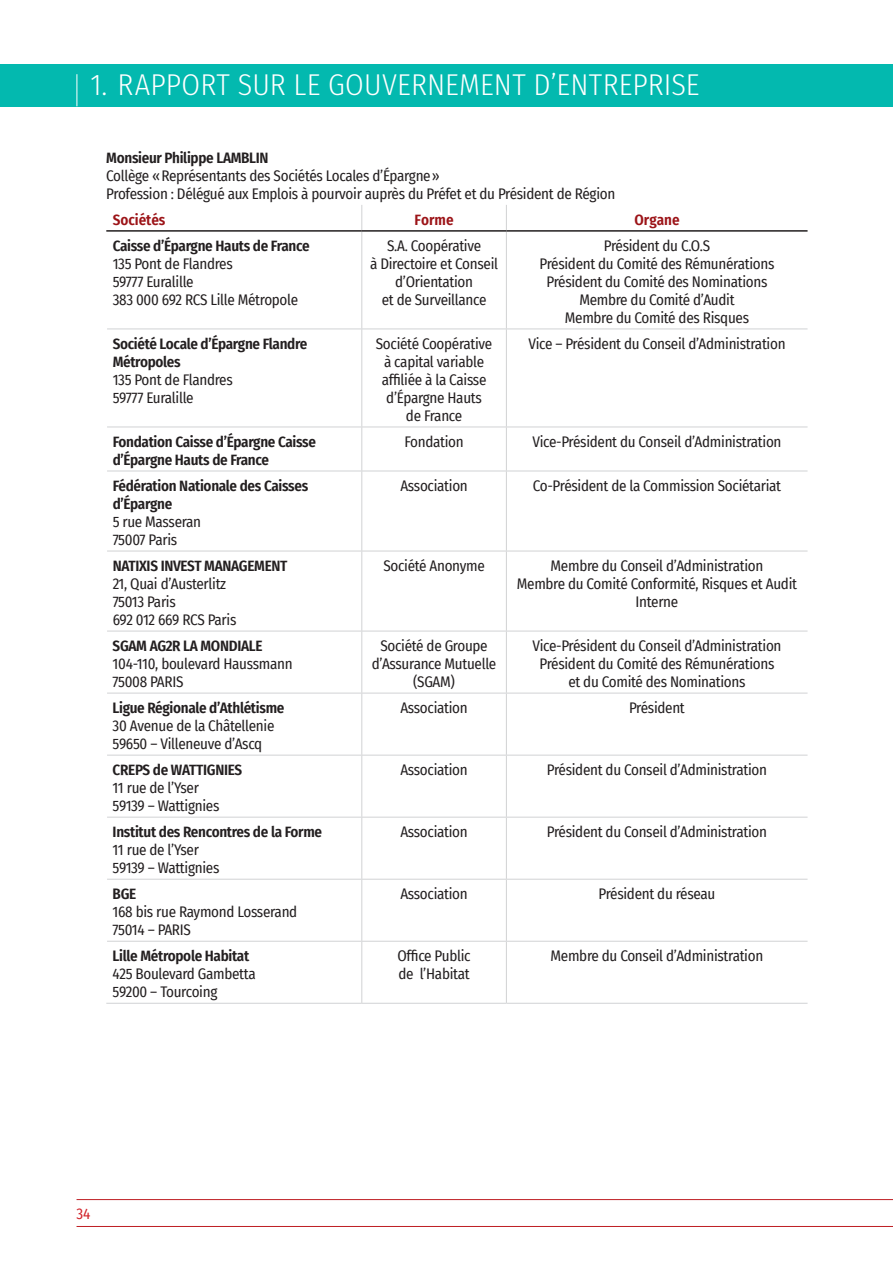
<style>
.page{position:relative;width:893px;height:1263px;background:#fff}
.page>*{position:absolute;margin:0;border:0;box-sizing:border-box;transform-origin:0 0}
.t1{font:300 30px "Fira Sans Condensed";letter-spacing:.005em;color:#fff}
.t2{font:15px/18px "Fira Sans Condensed";letter-spacing:-.02em;color:#231f20}
.t3{font:600 15px/18px "Fira Sans Condensed";letter-spacing:-.02em;color:#231f20}
.t4{font:600 15px "Fira Sans Condensed";color:#9c1418}
.t5{font:15px "Fira Sans Condensed";color:#d1232a}
</style>
<div class="page">
<hr style="left:77px;top:1226px;width:816px;height:1px;background:#be1e23">
<hr style="left:77px;top:1199px;width:816px;height:1px;background:#be1e23">
<div style="left:0;top:64px;width:893px;height:42px;background:#03b9af"></div>
<hr style="left:77px;top:74px;width:1px;height:32px;background:#fff">
<svg style="left:361px;top:205px;width:1px;height:25px"></svg>
<svg style="left:506px;top:205px;width:1px;height:25px"></svg>
<hr style="left:361px;top:232px;width:1px;height:97px;background:#d1d2d4">
<hr style="left:506px;top:232px;width:1px;height:97px;background:#d1d2d4">
<hr style="left:107px;top:329px;width:255px;height:1px;background:#d1d2d4">
<hr style="left:362px;top:329px;width:144px;height:1px;background:#d1d2d4">
<hr style="left:361px;top:329px;width:1px;height:98px;background:#d1d2d4">
<hr style="left:506px;top:329px;width:301px;height:1px;background:#d1d2d4">
<hr style="left:506px;top:329px;width:1px;height:98px;background:#d1d2d4">
<hr style="left:107px;top:427px;width:255px;height:1px;background:#d1d2d4">
<hr style="left:362px;top:427px;width:144px;height:1px;background:#d1d2d4">
<hr style="left:361px;top:427px;width:1px;height:44px;background:#d1d2d4">
<hr style="left:506px;top:427px;width:301px;height:1px;background:#d1d2d4">
<hr style="left:506px;top:427px;width:1px;height:44px;background:#d1d2d4">
<hr style="left:107px;top:471px;width:255px;height:1px;background:#d1d2d4">
<hr style="left:362px;top:471px;width:144px;height:1px;background:#d1d2d4">
<hr style="left:361px;top:471px;width:1px;height:80px;background:#d1d2d4">
<hr style="left:506px;top:471px;width:301px;height:1px;background:#d1d2d4">
<hr style="left:506px;top:471px;width:1px;height:80px;background:#d1d2d4">
<hr style="left:107px;top:551px;width:255px;height:1px;background:#d1d2d4">
<hr style="left:362px;top:551px;width:144px;height:1px;background:#d1d2d4">
<hr style="left:361px;top:551px;width:1px;height:80px;background:#d1d2d4">
<hr style="left:506px;top:551px;width:301px;height:1px;background:#d1d2d4">
<hr style="left:506px;top:551px;width:1px;height:80px;background:#d1d2d4">
<hr style="left:107px;top:631px;width:255px;height:1px;background:#d1d2d4">
<hr style="left:362px;top:631px;width:144px;height:1px;background:#d1d2d4">
<hr style="left:361px;top:631px;width:1px;height:62px;background:#d1d2d4">
<hr style="left:506px;top:631px;width:301px;height:1px;background:#d1d2d4">
<hr style="left:506px;top:631px;width:1px;height:62px;background:#d1d2d4">
<hr style="left:107px;top:693px;width:255px;height:1px;background:#d1d2d4">
<hr style="left:362px;top:693px;width:144px;height:1px;background:#d1d2d4">
<hr style="left:361px;top:693px;width:1px;height:62px;background:#d1d2d4">
<hr style="left:506px;top:693px;width:301px;height:1px;background:#d1d2d4">
<hr style="left:506px;top:693px;width:1px;height:62px;background:#d1d2d4">
<hr style="left:107px;top:755px;width:255px;height:1px;background:#d1d2d4">
<hr style="left:362px;top:755px;width:144px;height:1px;background:#d1d2d4">
<hr style="left:361px;top:755px;width:1px;height:62px;background:#d1d2d4">
<hr style="left:506px;top:755px;width:301px;height:1px;background:#d1d2d4">
<hr style="left:506px;top:755px;width:1px;height:62px;background:#d1d2d4">
<hr style="left:107px;top:817px;width:255px;height:1px;background:#d1d2d4">
<hr style="left:362px;top:817px;width:144px;height:1px;background:#d1d2d4">
<hr style="left:361px;top:817px;width:1px;height:62px;background:#d1d2d4">
<hr style="left:506px;top:817px;width:301px;height:1px;background:#d1d2d4">
<hr style="left:506px;top:817px;width:1px;height:62px;background:#d1d2d4">
<hr style="left:107px;top:879px;width:255px;height:1px;background:#d1d2d4">
<hr style="left:362px;top:879px;width:144px;height:1px;background:#d1d2d4">
<hr style="left:361px;top:879px;width:1px;height:62px;background:#d1d2d4">
<hr style="left:506px;top:879px;width:301px;height:1px;background:#d1d2d4">
<hr style="left:506px;top:879px;width:1px;height:62px;background:#d1d2d4">
<hr style="left:107px;top:941px;width:255px;height:1px;background:#d1d2d4">
<hr style="left:362px;top:941px;width:144px;height:1px;background:#d1d2d4">
<hr style="left:361px;top:941px;width:1px;height:62px;background:#d1d2d4">
<hr style="left:506px;top:941px;width:301px;height:1px;background:#d1d2d4">
<hr style="left:506px;top:941px;width:1px;height:62px;background:#d1d2d4">
<hr style="left:106px;top:230px;width:256px;height:2px;background:#231f20">
<hr style="left:362px;top:230px;width:144px;height:2px;background:#231f20">
<hr style="left:506px;top:230px;width:301px;height:2px;background:#231f20">
<hr style="left:106px;top:1003px;width:256px;height:1px;background:#d1d2d4">
<hr style="left:362px;top:1003px;width:144px;height:1px;background:#d1d2d4">
<hr style="left:506px;top:1003px;width:301px;height:1px;background:#d1d2d4">
<h1 class="t1" style="left:90px;top:64px;width:611px">1. RAPPORT SUR LE GOUVERNEMENT D’ENTREPRISE</h1>
<p class="t3" style="left:106px;top:148px;width:164px">Monsieur Philippe LAMBLIN</p>
<p class="t2" style="left:106px;top:166px;width:510px">Collège «Représentants des Sociétés Locales d’Épargne»<br>Profession : Délégué aux Emplois à pourvoir auprès du Préfet et du Président de Région</p>
<p class="t4" style="left:113px;top:207px;width:54px">Sociétés</p>
<p class="t4" style="left:415px;top:207px;width:40px">Forme</p>
<p class="t4" style="left:634px;top:207px;width:47px">Organe</p>
<p class="t3" style="left:113px;top:236px;width:198px">Caisse d’Épargne Hauts de France</p>
<p class="t2" style="left:113px;top:254px;width:187px">135 Pont de Flandres<br>59777 Euralille<br>383 000 692 RCS Lille Métropole</p>
<p class="t2" style="left:370px;top:236px;width:130px;text-align:center">S.A. Coopérative<br>à Directoire et Conseil d’Orientation<br>et de Surveillance</p>
<p class="t2" style="left:539px;top:236px;width:236px;text-align:center">Président du C.O.S<br>Président du Comité des Rémunérations<br>Président du Comité des Nominations<br>Membre du Comité d’Audit<br>Membre du Comité des Risques</p>
<p class="t3" style="left:113px;top:334px;width:196px">Société Locale d’Épargne Flandre<br>Métropoles</p>
<p class="t2" style="left:113px;top:370px;width:122px">135 Pont de Flandres<br>59777 Euralille</p>
<p class="t2" style="left:376px;top:334px;width:118px;text-align:center">Société Coopérative à capital variable affiliée à la Caisse d’Épargne Hauts<br>de France</p>
<p class="t2" style="left:528px;top:334px;width:259px">Vice – Président du Conseil d’Administration</p>
<p class="t3" style="left:113px;top:432px;width:205px">Fondation Caisse d’Épargne Caisse d’Épargne Hauts de France</p>
<p class="t2" style="left:404px;top:432px;width:61px">Fondation</p>
<p class="t2" style="left:532px;top:432px;width:251px">Vice-Président du Conseil d’Administration</p>
<p class="t3" style="left:113px;top:476px;width:197px">Fédération Nationale des Caisses d’Épargne</p>
<p class="t2" style="left:113px;top:512px;width:90px">5 rue Masseran<br>75007 Paris</p>
<p class="t2" style="left:400px;top:476px;width:69px">Association</p>
<p class="t2" style="left:533px;top:476px;width:250px">Co-Président de la Commission Sociétariat</p>
<p class="t3" style="left:113px;top:556px;width:176px">NATIXIS INVEST MANAGEMENT</p>
<p class="t2" style="left:113px;top:574px;width:125px">21, Quai d’Austerlitz<br>75013 Paris<br>692 012 669 RCS Paris</p>
<p class="t3" style="left:113px;top:636px;width:151px">SGAM AG2R LA MONDIALE</p>
<p class="t2" style="left:113px;top:654px;width:182px">104‑110, boulevard Haussmann<br>75008 PARIS</p>
<p class="t3" style="left:113px;top:698px;width:173px">Ligue Régionale d’Athlétisme</p>
<p class="t2" style="left:113px;top:716px;width:163px">30 Avenue de la Châtellenie<br>59650 – Villeneuve d’Ascq</p>
<p class="t3" style="left:113px;top:760px;width:131px">CREPS de WATTIGNIES</p>
<p class="t2" style="left:113px;top:778px;width:108px">11 rue de l’Yser<br>59139 – Wattignies</p>
<p class="t3" style="left:113px;top:822px;width:211px">Institut des Rencontres de la Forme</p>
<p class="t2" style="left:113px;top:840px;width:108px">11 rue de l’Yser<br>59139 – Wattignies</p>
<p class="t3" style="left:113px;top:884px;width:25px">BGE</p>
<p class="t2" style="left:113px;top:902px;width:186px">168 bis rue Raymond Losserand<br>75014 – PARIS</p>
<p class="t3" style="left:113px;top:946px;width:138px">Lille Métropole Habitat</p>
<p class="t2" style="left:113px;top:965px;width:145px">425 Boulevard Gambetta<br>59200 – Tourcoing</p>
<p class="t2" style="left:383px;top:556px;width:103px">Société Anonyme</p>
<p class="t2" style="left:517px;top:556px;width:282px;text-align:center">Membre du Conseil d’Administration<br>Membre du Comité Conformité, Risques et Audit<br>Interne</p>
<p class="t2" style="left:372px;top:636px;width:126px;text-align:center">Société de Groupe d’Assurance Mutuelle (SGAM)</p>
<p class="t2" style="left:532px;top:636px;width:251px;text-align:center">Vice-Président du Conseil d’Administration<br>Président du Comité des Rémunérations et du Comité des Nominations</p>
<p class="t2" style="left:400px;top:698px;width:69px">Association</p>
<p class="t2" style="left:629px;top:698px;width:57px">Président</p>
<p class="t2" style="left:400px;top:760px;width:69px">Association</p>
<p class="t2" style="left:547px;top:760px;width:222px">Président du Conseil d’Administration</p>
<p class="t2" style="left:400px;top:822px;width:69px">Association</p>
<p class="t2" style="left:547px;top:822px;width:222px">Président du Conseil d’Administration</p>
<p class="t2" style="left:400px;top:884px;width:69px">Association</p>
<p class="t2" style="left:598px;top:884px;width:118px">Président du réseau</p>
<p class="t2" style="left:397px;top:947px;width:75px">Office Public de l’Habitat</p>
<p class="t2" style="left:551px;top:947px;width:214px">Membre du Conseil d’Administration</p>
<p class="t5" style="left:76px;top:1202px;width:15px">34</p>
</div>
